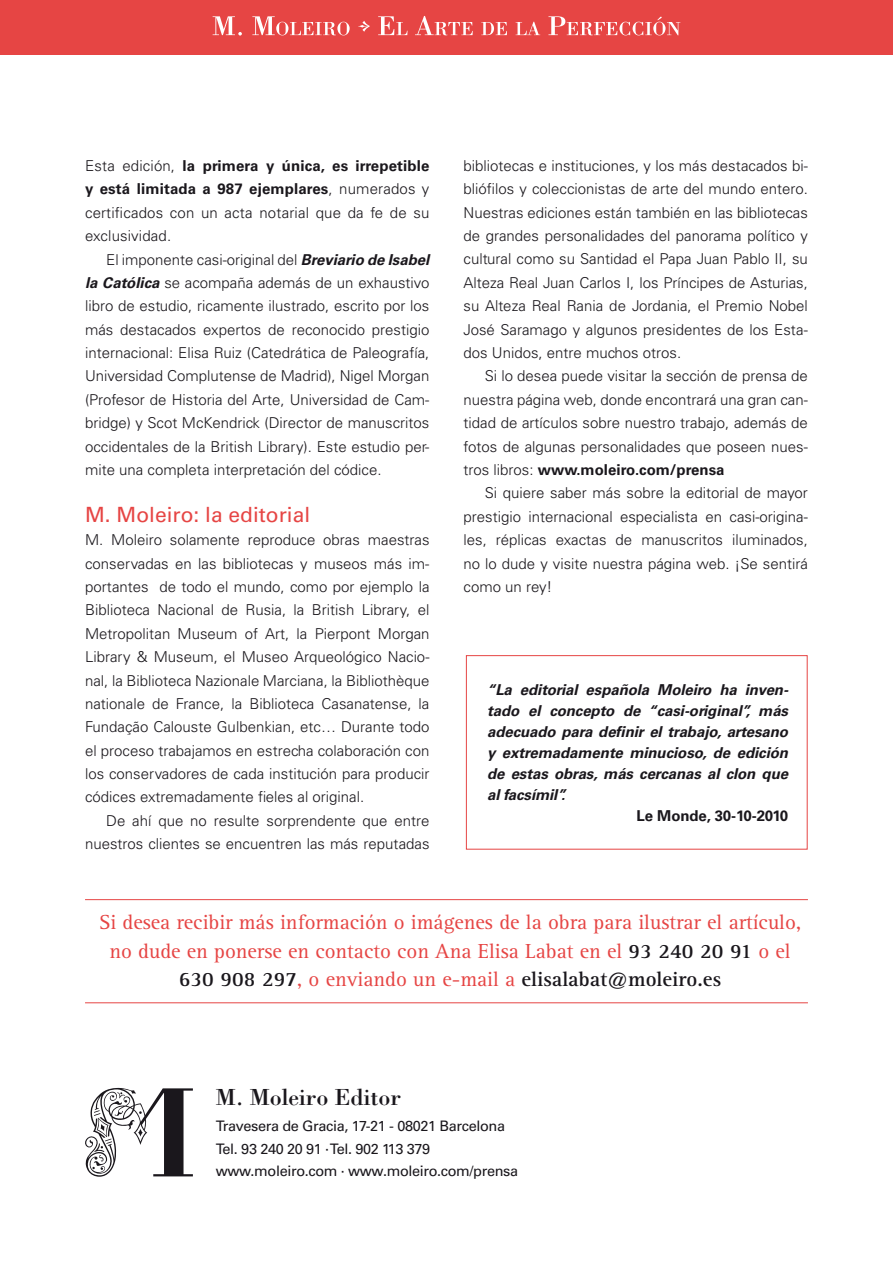
<style>
.page{position:relative;width:893px;height:1263px;background:#fff}
.page>*{position:absolute;margin:0;border:0;box-sizing:border-box;transform-origin:0 0}
.t1{font:24px "Bodoni";color:#1a171c}
.t2{font:21px/28.5px "Rotis Serif";color:#e64544;text-align:center}
.t3{font:21px "Univers LT Std";color:#e64544}
.t4{font:300 15px/23.4px "Univers LT Std";color:#1a171c;text-align:justify}
.t5{font:italic 700 15px/21px "Univers LT Std";letter-spacing:-.005em;color:#1a171c;text-align:justify}
.t6{font:700 15px "Univers LT Std";letter-spacing:-.005em;color:#1a171c}
.t7{font:14.55px/22.5px "Univers LT Std";letter-spacing:-.025em;color:#1a171c}
.s1{font-weight:700}
.s2{font-weight:700;font-style:italic}
.s3{font-weight:700;color:#1a171c}
</style>
<div class="page">
<div style="left:0;top:0;width:893px;height:54px;background:#e64544"></div>
<svg style="left:213px;top:16px;width:29px;height:20px"></svg>
<svg style="left:252px;top:16px;width:98px;height:19px"></svg>
<svg style="left:358px;top:21px;width:11px;height:11px"></svg>
<svg style="left:378px;top:16px;width:29px;height:19px"></svg>
<svg style="left:415px;top:16px;width:58px;height:19px"></svg>
<svg style="left:481px;top:22px;width:26px;height:13px"></svg>
<svg style="left:516px;top:22px;width:24px;height:13px"></svg>
<svg style="left:548px;top:16px;width:132px;height:19px"></svg>
<hr style="left:85px;top:899px;width:723px;height:1px;background:#e64544">
<hr style="left:85px;top:1002px;width:723px;height:1px;background:#e64544">
<svg style="left:85px;top:1088px;width:108px;height:89px"></svg>
<div style="left:466px;top:655px;width:341px;height:194px;border:1px solid #e64544"></div>
<p class="t4" style="left:85px;top:154px;width:346px">Esta edición, <span class="s1">la primera y única, es irrepetible y está limitada a 987 ejemplares</span>, numerados y certificados con un acta notarial que da fe de su exclusividad.</p>
<p class="t4" style="left:85px;top:247px;width:346px;text-indent:21px">El imponente casi-original del <span class="s2">Breviario de Isabel la Católica</span> se acompaña además de un exhaustivo libro de estudio, ricamente ilustrado, escrito por los más destacados expertos de reconocido prestigio internacional: Elisa Ruiz (Catedrática de Paleografía, Universidad Complutense de Madrid), Nigel Morgan (Profesor de Historia del Arte, Universidad de Cam&shy;bridge) y Scot McKendrick (Director de manuscritos occidentales de la British Library). Este estudio per&shy;mite una completa interpretación del códice.</p>
<h2 class="t3" style="left:85px;top:502px;width:227px">M. Moleiro: la editorial</h2>
<p class="t4" style="left:85px;top:528px;width:346px">M. Moleiro solamente reproduce obras maestras conservadas en las bibliotecas y museos más im&shy;portantes de todo el mundo, como por ejemplo la Biblioteca Nacional de Rusia, la British Library, el Metropolitan Museum of Art, la Pierpont Morgan Library &amp; Museum, el Museo Arqueológico Nacio&shy;nal, la Biblioteca Nazionale Marciana, la Bibliothèque nationale de France, la Biblioteca Casanatense, la Fundação Calouste Gulbenkian, etc… Durante todo el proceso trabajamos en estrecha colaboración con los conservadores de cada institución para producir códices extremadamente fieles al original.</p>
<p class="t4" style="left:85px;top:809px;width:346px;text-align:right">De ahí que no resulte sorprendente que entre nuestros clientes se encuentren las más reputadas</p>
<p class="t4" style="left:463px;top:154px;width:346px">bibliotecas e instituciones, y los más destacados bi&shy;bliófilos y coleccionistas de arte del mundo entero.<br>Nuestras ediciones están también en las bibliotecas de grandes personalidades del panorama político y cultural como su Santidad el Papa Juan Pablo II, su Alteza Real Juan Carlos I, los Príncipes de Asturias, su Alteza Real Rania de Jordania, el Premio Nobel José Saramago y algunos presidentes de los Esta&shy;dos Unidos, entre muchos otros.</p>
<p class="t4" style="left:463px;top:364px;width:346px;text-indent:21px">Si lo desea puede visitar la sección de prensa de nuestra página web, donde encontrará una gran can&shy;tidad de artículos sobre nuestro trabajo, además de fotos de algunas personalidades que poseen nues&shy;tros libros: <span class="s1">www.moleiro.com/prensa</span></p>
<p class="t4" style="left:463px;top:481px;width:346px;text-indent:21px">Si quiere saber más sobre la editorial de mayor prestigio internacional especialista en casi-origina&shy;les, réplicas exactas de manuscritos iluminados, no lo dude y visite nuestra página web. ¡Se sentirá como un rey!</p>
<p class="t5" style="left:487px;top:680px;width:303px">“La editorial española Moleiro ha inven&shy;tado el concepto de “casi-original”, más adecuado para definir el trabajo, artesano y extremadamente minucioso, de edición de estas obras, más cercanas al clon que al facsímil”.</p>
<p class="t6" style="left:637px;top:807px;width:153px">Le Monde, 30-10-2010</p>
<h2 class="t2" style="left:99px;top:908px;width:703px">Si desea recibir más información o imágenes de la obra para ilustrar el artículo, no dude en ponerse en contacto con Ana Elisa Labat en el <span class="s3">93 240 20 91</span> o el<br><span class="s3">630 908 297</span>, o enviando un e-mail a <span class="s3">elisalabat@moleiro.es</span></h2>
<h1 class="t1" style="left:216px;top:1082px;width:187px">M. Moleiro Editor</h1>
<p class="t7" style="left:216px;top:1115px;width:304px">Travesera de Gracia, 17-21 - 08021 Barcelona<br>Tel. 93 240 20 91 · Tel. 902 113 379 www.moleiro.com · www.moleiro.com/prensa</p>
</div>
